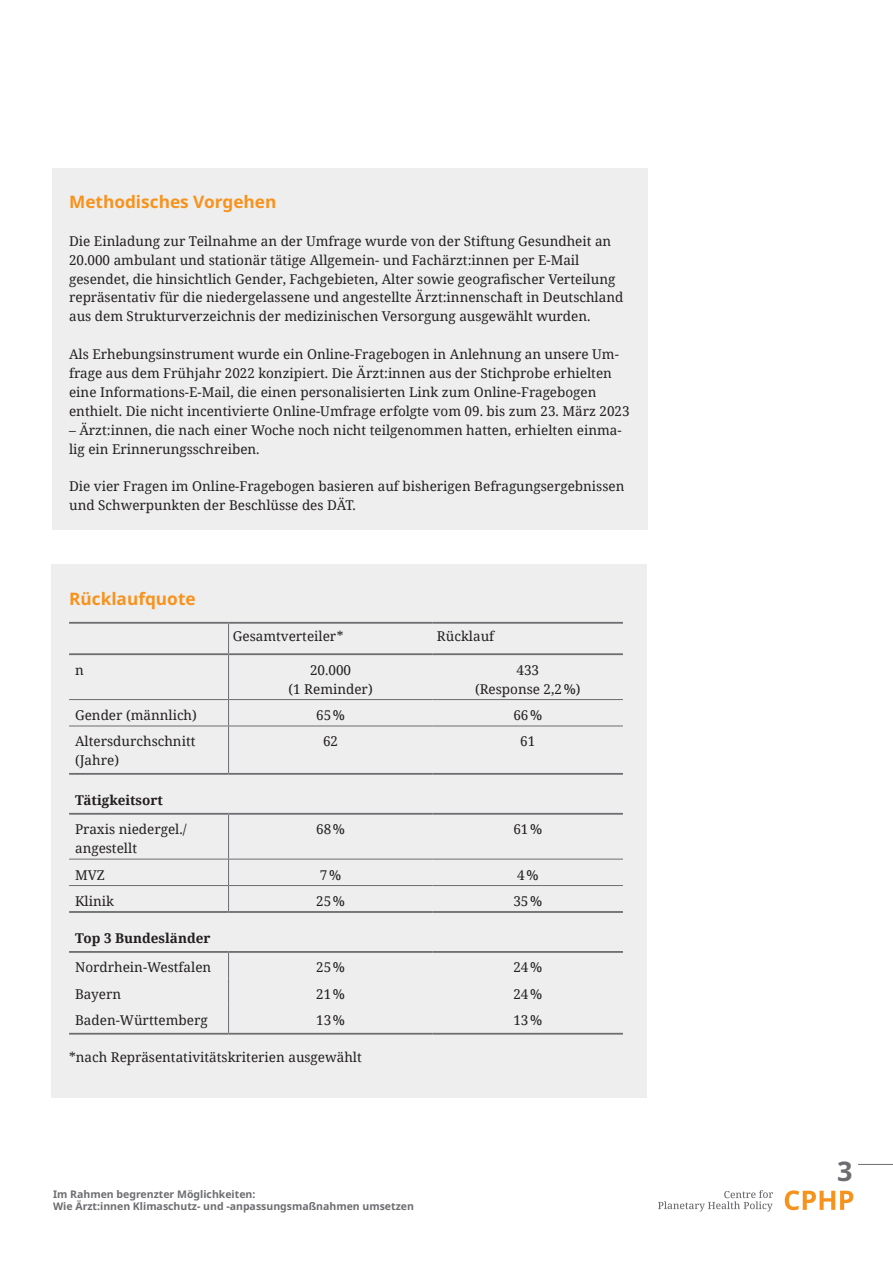
<style>
.page{position:relative;width:893px;height:1263px;background:#fff}
.page>*{position:absolute;margin:0;border:0;box-sizing:border-box;transform-origin:0 0}
.t1{font:700 27px "Noto Sans";color:#6c6d70}
._02_Überschrift{font:700 17.25px "Noto Sans";color:#f7931d}
._06_Fließtext{font:13.5px/18.9px "Noto Serif";color:#231f20}
._17_Tabelle1{font:13.5px/18.9px "Noto Serif";color:#231f20}
._17_Tabelle1-2{font:700 13.5px "Noto Serif";color:#231f20}
.t2{font:700 10.5px/12px "Noto Sans";color:#6c6d70}
</style>
<div class="page">
<svg style="left:785px;top:1190px;width:68px;height:20px"></svg>
<svg style="left:658px;top:1190px;width:115px;height:21px"></svg>
<hr style="left:858px;top:1164px;width:35px;height:1px;background:#6c6d70">
<div style="left:51px;top:564px;width:596px;height:533px;background:#eeeeef"></div>
<hr style="left:228px;top:815px;width:1px;height:44px;background:#6c6d70">
<svg style="left:228px;top:860px;width:1px;height:51px"></svg>
<svg style="left:228px;top:953px;width:1px;height:80px"></svg>
<hr style="left:69px;top:859px;width:160px;height:1px;background:#6c6d70">
<hr style="left:229px;top:859px;width:204px;height:1px;background:#6c6d70">
<hr style="left:433px;top:859px;width:190px;height:1px;background:#6c6d70">
<hr style="left:69px;top:885px;width:160px;height:1px;background:#6c6d70">
<hr style="left:229px;top:885px;width:204px;height:1px;background:#6c6d70">
<hr style="left:433px;top:885px;width:190px;height:1px;background:#6c6d70">
<hr style="left:228px;top:655px;width:1px;height:44px;background:#6c6d70">
<svg style="left:228px;top:700px;width:1px;height:26px"></svg>
<hr style="left:228px;top:726px;width:1px;height:47px;background:#6c6d70">
<hr style="left:69px;top:699px;width:160px;height:1px;background:#6c6d70">
<hr style="left:229px;top:699px;width:204px;height:1px;background:#6c6d70">
<hr style="left:433px;top:699px;width:190px;height:1px;background:#6c6d70">
<hr style="left:69px;top:726px;width:160px;height:1px;background:#6c6d70">
<hr style="left:229px;top:726px;width:204px;height:1px;background:#6c6d70">
<hr style="left:433px;top:726px;width:190px;height:1px;background:#6c6d70">
<hr style="left:69px;top:1033px;width:160px;height:1px;background:#6c6d70">
<hr style="left:229px;top:1033px;width:204px;height:1px;background:#6c6d70">
<hr style="left:433px;top:1033px;width:190px;height:1px;background:#6c6d70">
<hr style="left:69px;top:951px;width:160px;height:2px;background:#6c6d70">
<hr style="left:229px;top:951px;width:204px;height:2px;background:#6c6d70">
<hr style="left:433px;top:951px;width:190px;height:2px;background:#6c6d70">
<hr style="left:69px;top:813px;width:160px;height:2px;background:#6c6d70">
<hr style="left:229px;top:813px;width:204px;height:2px;background:#6c6d70">
<hr style="left:433px;top:813px;width:190px;height:2px;background:#6c6d70">
<hr style="left:69px;top:653px;width:160px;height:2px;background:#6c6d70">
<hr style="left:229px;top:653px;width:204px;height:2px;background:#6c6d70">
<hr style="left:433px;top:653px;width:190px;height:2px;background:#6c6d70">
<hr style="left:69px;top:773px;width:160px;height:2px;background:#6c6d70">
<hr style="left:229px;top:773px;width:204px;height:2px;background:#6c6d70">
<hr style="left:433px;top:773px;width:190px;height:2px;background:#6c6d70">
<hr style="left:69px;top:911px;width:160px;height:2px;background:#6c6d70">
<hr style="left:229px;top:911px;width:204px;height:2px;background:#6c6d70">
<hr style="left:433px;top:911px;width:190px;height:2px;background:#6c6d70">
<hr style="left:69px;top:622px;width:160px;height:2px;background:#6c6d70">
<hr style="left:229px;top:622px;width:204px;height:2px;background:#6c6d70">
<hr style="left:433px;top:622px;width:190px;height:2px;background:#6c6d70">
<svg style="left:228px;top:624px;width:1px;height:29px"></svg>
<div style="left:52px;top:168px;width:595px;height:361px;background:#eeeeef"></div>
<p class="_02_Überschrift" style="left:69px;top:192px;width:209px">Methodisches Vorgehen</p>
<p class="_06_Fließtext" style="left:69px;top:231px;width:556px">Die Einladung zur Teilnahme an der Umfrage wurde von der Stiftung Gesundheit an 20.000 ambulant und stationär tätige Allgemein- und Fachärzt:innen per E-Mail gesendet, die hinsichtlich Gender, Fachgebieten, Alter sowie geografischer Verteilung repräsentativ für die niedergelassene und angestellte Ärzt:innenschaft in Deutschland aus dem Strukturverzeichnis der medizinischen Versorgung ausgewählt wurden.</p>
<p class="_06_Fließtext" style="left:69px;top:344px;width:562px">Als Erhebungsinstrument wurde ein Online-Fragebogen in Anlehnung an unsere Um&shy;frage aus dem Frühjahr 2022 konzipiert. Die Ärzt:innen aus der Stichprobe erhielten eine Informations-E-Mail, die einen personalisierten Link zum Online-Fragebogen enthielt. Die nicht incentivierte Online-Umfrage erfolgte vom 09. bis zum 23. März 2023</p>
<p class="_06_Fließtext" style="left:69px;top:420px;width:554px">– Ärzt:innen, die nach einer Woche noch nicht teilgenommen hatten, erhielten einma&shy;lig ein Erinnerungsschreiben.</p>
<p class="_06_Fließtext" style="left:69px;top:477px;width:557px">Die vier Fragen im Online-Fragebogen basieren auf bisherigen Befragungsergebnissen und Schwerpunkten der Beschlüsse des DÄT.</p>
<p class="_02_Überschrift" style="left:69px;top:589px;width:128px">Rücklaufquote</p>
<p class="_17_Tabelle1" style="left:233px;top:627px;width:112px">Gesamtverteiler*</p>
<p class="_17_Tabelle1" style="left:437px;top:627px;width:59px">Rücklauf</p>
<p class="_17_Tabelle1" style="left:75px;top:660px;width:10px">n</p>
<p class="_17_Tabelle1" style="left:289px;top:660px;width:86px;text-align:center">20.000<br>(1 Reminder)</p>
<p class="_17_Tabelle1" style="left:516px;top:660px;width:24px">433</p>
<p class="_17_Tabelle1" style="left:475px;top:679px;width:107px">(Response 2,2%)</p>
<p class="_17_Tabelle1" style="left:75px;top:705px;width:123px">Gender (männlich)</p>
<p class="_17_Tabelle1" style="left:316px;top:705px;width:30px">65%</p>
<p class="_17_Tabelle1" style="left:513px;top:705px;width:30px">66%</p>
<p class="_17_Tabelle1" style="left:75px;top:731px;width:122px">Altersdurchschnitt (Jahre)</p>
<p class="_17_Tabelle1" style="left:323px;top:731px;width:17px">62</p>
<p class="_17_Tabelle1" style="left:520px;top:731px;width:17px">61</p>
<p class="_17_Tabelle1-2" style="left:75px;top:791px;width:89px">Tätigkeitsort</p>
<p class="_17_Tabelle1" style="left:75px;top:819px;width:113px">Praxis niedergel./ angestellt</p>
<p class="_17_Tabelle1" style="left:316px;top:819px;width:30px">68%</p>
<p class="_17_Tabelle1" style="left:513px;top:819px;width:30px">61%</p>
<p class="_17_Tabelle1" style="left:75px;top:865px;width:31px">MVZ</p>
<p class="_17_Tabelle1" style="left:320px;top:865px;width:23px">7%</p>
<p class="_17_Tabelle1" style="left:517px;top:865px;width:23px">4%</p>
<p class="_17_Tabelle1" style="left:75px;top:891px;width:40px">Klinik</p>
<p class="_17_Tabelle1" style="left:316px;top:891px;width:30px">25%</p>
<p class="_17_Tabelle1" style="left:513px;top:891px;width:30px">35%</p>
<p class="_17_Tabelle1-2" style="left:75px;top:929px;width:137px">Top 3 Bundesländer</p>
<p class="_17_Tabelle1" style="left:75px;top:957px;width:138px">Nordrhein-Westfalen</p>
<p class="_17_Tabelle1" style="left:316px;top:957px;width:30px">25%</p>
<p class="_17_Tabelle1" style="left:513px;top:957px;width:30px">24%</p>
<p class="_17_Tabelle1" style="left:75px;top:984px;width:48px">Bayern</p>
<p class="_17_Tabelle1" style="left:316px;top:984px;width:30px">21%</p>
<p class="_17_Tabelle1" style="left:513px;top:984px;width:30px">24%</p>
<p class="_17_Tabelle1" style="left:75px;top:1010px;width:134px">Baden-Württemberg</p>
<p class="_17_Tabelle1" style="left:316px;top:1010px;width:30px">13%</p>
<p class="_17_Tabelle1" style="left:513px;top:1010px;width:30px">13%</p>
<p class="_17_Tabelle1" style="left:69px;top:1047px;width:294px">*nach Repräsentativitätskriterien ausgewählt</p>
<p class="t2" style="left:53px;top:1188px;width:362px">Im Rahmen begrenzter Möglichkeiten:<br>Wie Ärzt:innen Klimaschutz- und -anpassungsmaßnahmen umsetzen</p>
<h1 class="t1" style="left:837px;top:1156px;width:17px">3</h1>
</div>
